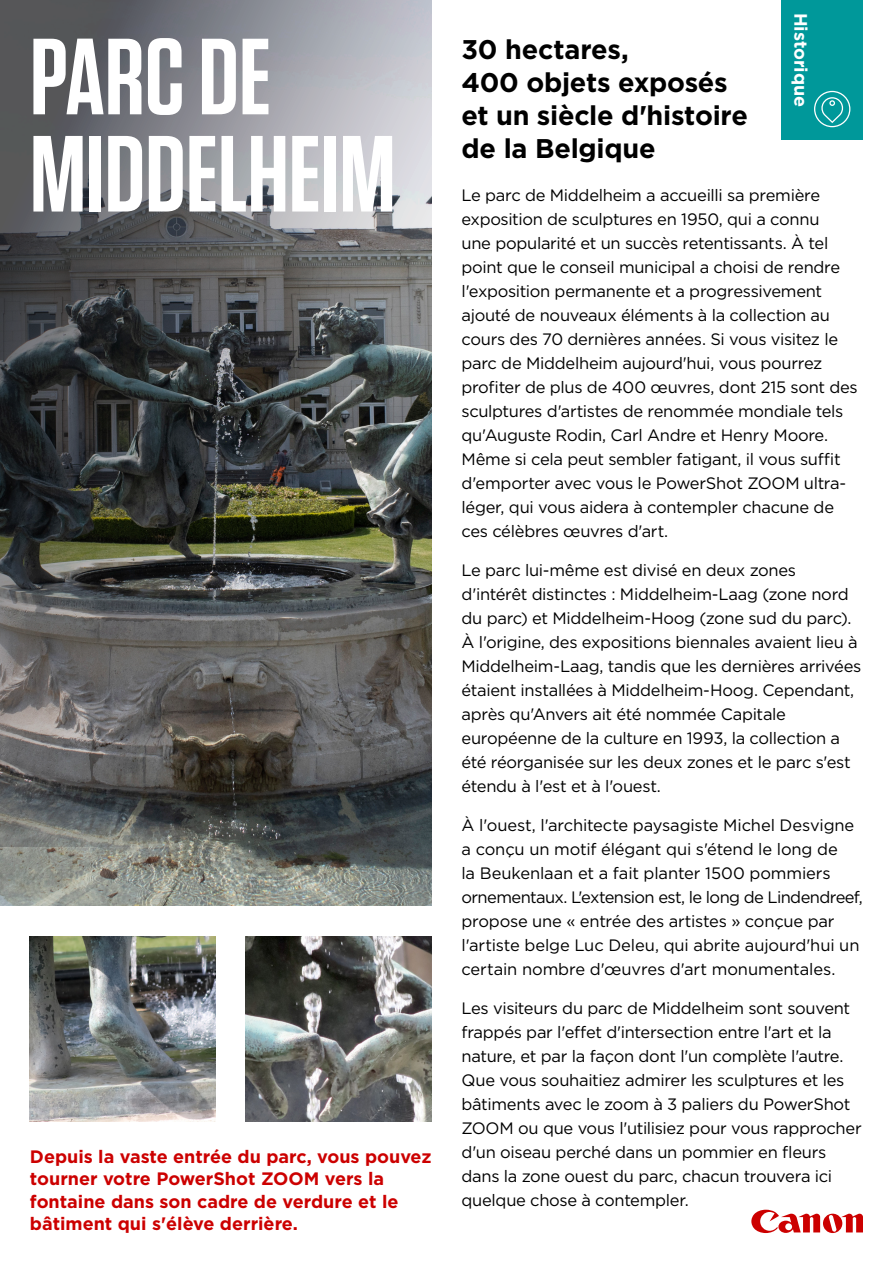
<style>
.page{position:relative;width:893px;height:1263px;background:#fff}
.page>*{position:absolute;margin:0;border:0;box-sizing:border-box;transform-origin:0 0}
.t1{font:600 108px/97.2px "Tungsten";color:#fff}
.Body_copy{font:700 27px/33px "Gotham";letter-spacing:-.01em;color:#000}
.Body_copy-2{font:700 18px/22.5px "Gotham";color:#c00}
.Body_copy-3{font:700 18px "Gotham";color:#fff}
.Body_copy-4{font:16.5px/24px "Gotham";letter-spacing:-.02em;color:#000}
</style>
<div class="page">
<svg style="left:751px;top:1210px;width:112px;height:23px"></svg>
<img style="left:0;top:846px;width:431px;height:59px">
<svg style="left:0;top:0;width:431px;height:846px;background:#5e5f5f"></svg>
<img style="left:30px;top:936px;width:186px;height:186px">
<img style="left:246px;top:936px;width:185px;height:186px">
<div style="left:782px;top:0;width:81px;height:140px;background:#00989a"></div>
<svg style="left:814px;top:91px;width:36px;height:36px"></svg>
<p class="t1" style="left:30px;top:30px;width:367px">PARC DE<br>MIDDELHEIM</p>
<p class="Body_copy-2" style="left:30px;top:1145px;width:403px">Depuis la vaste entrée du parc, vous pouvez tourner votre PowerShot ZOOM vers la fontaine dans son cadre de verdure et le bâtiment qui s'élève derrière.</p>
<p class="Body_copy-3" style="left:813px;top:13px;width:96px;rotate:90deg">Historique</p>
<p class="Body_copy" style="left:461px;top:33px;width:288px">30 hectares,<br>400 objets exposés et un siècle d'histoire de la Belgique</p>
<p class="Body_copy-4" style="left:461px;top:183px;width:398px">Le parc de Middelheim a accueilli sa première exposition de sculptures en 1950, qui a connu<br>une popularité et un succès retentissants. À tel point que le conseil municipal a choisi de rendre l'exposition permanente et a progressivement ajouté de nouveaux éléments à la collection au cours des 70 dernières années. Si vous visitez le parc de Middelheim aujourd'hui, vous pourrez profiter de plus de 400 œuvres, dont 215 sont des sculptures d'artistes de renommée mondiale tels qu'Auguste Rodin, Carl Andre et Henry Moore.<br>Même si cela peut sembler fatigant, il vous suffit d'emporter avec vous le PowerShot ZOOM ultra&shy;léger, qui vous aidera à contempler chacune de ces célèbres œuvres d'art.</p>
<p class="Body_copy-4" style="left:461px;top:558px;width:401px">Le parc lui-même est divisé en deux zones d'intérêt distinctes : Middelheim-Laag (zone nord du parc) et Middelheim-Hoog (zone sud du parc).<br>À l'origine, des expositions biennales avaient lieu à Middelheim-Laag, tandis que les dernières arrivées étaient installées à Middelheim-Hoog. Cependant, après qu'Anvers ait été nommée Capitale européenne de la culture en 1993, la collection a été réorganisée sur les deux zones et le parc s'est étendu à l'est et à l'ouest.</p>
<p class="Body_copy-4" style="left:461px;top:813px;width:403px">À l'ouest, l'architecte paysagiste Michel Desvigne a conçu un motif élégant qui s'étend le long de<br>la Beukenlaan et a fait planter 1500 pommiers ornementaux. L'extension est, le long de Lindendreef, propose une « entrée des artistes » conçue par l'artiste belge Luc Deleu, qui abrite aujourd'hui un certain nombre d'œuvres d'art monumentales.</p>
<p class="Body_copy-4" style="left:461px;top:996px;width:402px">Les visiteurs du parc de Middelheim sont souvent frappés par l'effet d'intersection entre l'art et la nature, et par la façon dont l'un complète l'autre.<br>Que vous souhaitiez admirer les sculptures et les bâtiments avec le zoom à 3 paliers du PowerShot ZOOM ou que vous l'utilisiez pour vous rapprocher d'un oiseau perché dans un pommier en fleurs dans la zone ouest du parc, chacun trouvera ici quelque chose à contempler.</p>
</div>
